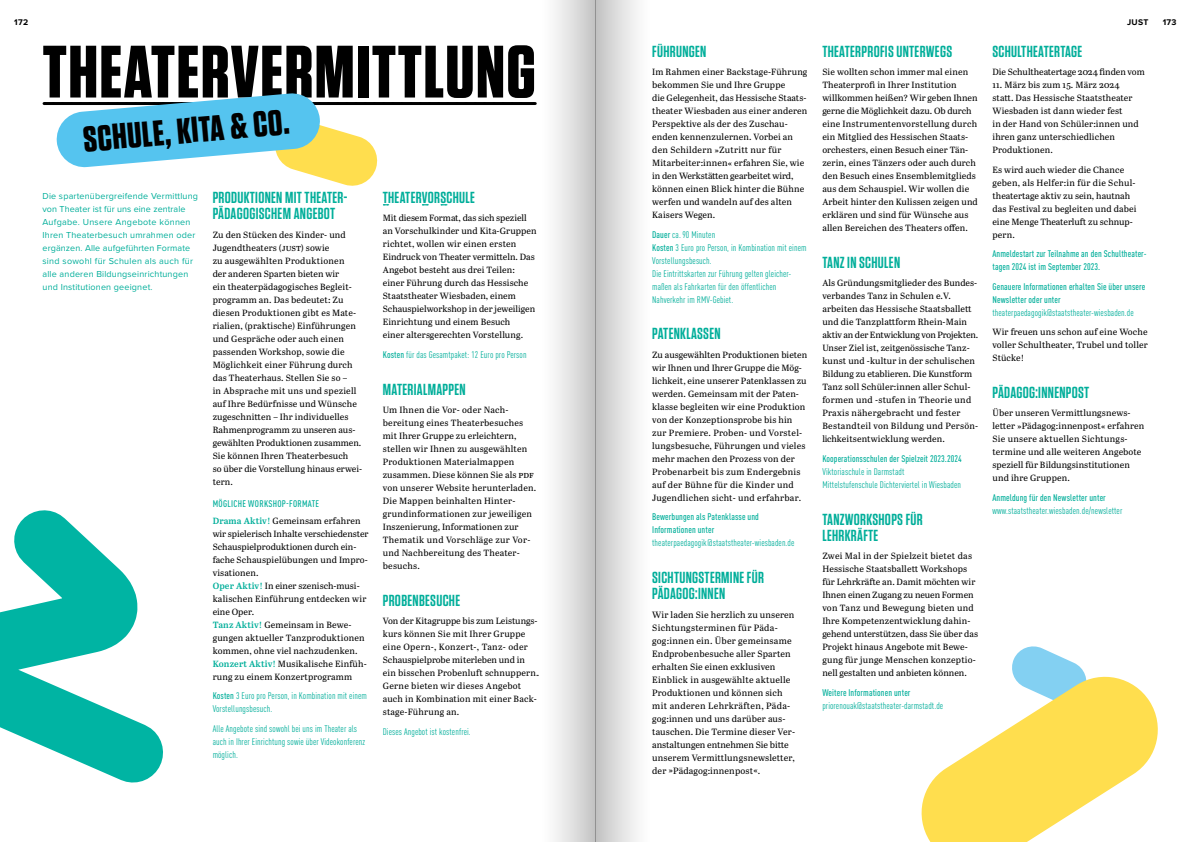
<style>
.page{position:relative;width:1191px;height:842px;background:#fff}
.page>*{position:absolute;margin:0;border:0;box-sizing:border-box;transform-origin:0 0}
.t1{font:700 74px "Tungsten";letter-spacing:.02em;color:#000}
.t2{font:700 36px "Tungsten";color:#000}
.t3{font:600 16px/16.3px "Tungsten";letter-spacing:.02em;color:#00ae9a}
.t4{font:condensed 9.5px/13px "DIN Pro";letter-spacing:.01em;color:#00ae9a}
.t5{font:500 condensed 9.5px/13px "DIN Pro";letter-spacing:.01em;color:#00ae9a}
.t6{font:500 condensed 9.5px "DIN Pro";letter-spacing:.03em;color:#00ae9a}
.t7{font:9.1px/13px "Abril Text";letter-spacing:.015em;color:#000}
.t8{font:9px/13px "Abril Text";letter-spacing:.015em;color:#000}
.t9{font:9px/13px "Proxima Nova";letter-spacing:.02em;color:#00ae9a}
.t10{font:9px "Abril Text";letter-spacing:-.005em;color:#000}
.t11{font:700 8.6px "Proxima Nova";letter-spacing:.04em;color:#000}
.s1{font-size:9.5px}
.s2{font-weight:600;color:#00ae9a}
.s3{font-weight:500}
</style>
<div class="page">
<hr style="left:44px;top:102px;width:490px;height:3px;background:#000">
<svg style="left:56px;top:93px;width:479px;height:93px"></svg>
<svg style="left:0;top:510px;width:163px;height:273px"></svg>
<svg style="left:1012px;top:646px;width:70px;height:23px"></svg>
<svg style="left:921px;top:669px;width:237px;height:173px;fill:#ffde4e"></svg>
<div style="left:595px;top:0;width:57px;height:842px;background:linear-gradient(to right,#c3c3c3,#fff)"></div>
<div style="left:539px;top:0;width:56px;height:842px;background:linear-gradient(to right,#fff,#c7c7c7)"></div>
<p class="t11" style="left:14px;top:16px;width:15px">172</p>
<p class="t11" style="left:1127px;top:16px;width:23px">JUST</p>
<p class="t11" style="left:1162px;top:16px;width:15px">173</p>
<h1 class="t1" style="left:43px;top:32px;width:495px">THEATERVERMITTLUNG</h1>
<h2 class="t2" style="left:82px;top:120px;width:208px;rotate:-5deg">SCHULE, KITA &amp; CO.</h2>
<p class="t9" style="left:43px;top:189px;width:157px">Die spartenübergreifende Vermittlung von Theater ist für uns eine zentrale Aufgabe. Unsere Angebote können Ihren Theaterbesuch umrahmen oder ergänzen. Alle aufgeführten Formate sind sowohl für Schulen als auch für alle anderen Bildungseinrichtungen und Institutionen geeignet.</p>
<h3 class="t3" style="left:213px;top:189px;width:136px">PRODUKTIONEN MIT THEATER-<br>PÄDAGOGISCHEM ANGEBOT</h3>
<p class="t8" style="left:213px;top:227px;width:151px">Zu den Stücken des Kinder- und<br>Jugendtheaters (<span class="s1">JUST</span>) sowie<br>zu ausgewählten Produktionen<br>der anderen Sparten bieten wir<br>ein theaterpädagogisches Begleit&shy;programm an. Das bedeutet: Zu diesen Produktionen gibt es Mate&shy;rialien, (praktische) Einführungen und Gespräche oder auch einen passenden Workshop, sowie die<br>Möglichkeit einer Führung durch das Theaterhaus. Stellen Sie so –<br>in Absprache mit uns und speziell auf Ihre Bedürfnisse und Wünsche zugeschnitten – Ihr individuelles<br>Rahmenprogramm zu unseren aus&shy;gewählten Produktionen zusammen.<br>Sie können Ihren Theaterbesuch<br>so über die Vorstellung hinaus erwei&shy;tern.</p>
<p class="t6" style="left:213px;top:497px;width:108px">MÖGLICHE WORKSHOP-FORMATE</p>
<p class="t8" style="left:213px;top:513px;width:157px"><span class="s2">Drama Aktiv!</span> Gemeinsam erfahren wir spielerisch Inhalte verschiedenster<br>Schauspielproduktionen durch ein&shy;fache Schauspielübungen und Impro&shy;visationen.<br><span class="s2">Oper Aktiv!</span> In einer szenisch-musi&shy;kalischen Einführung entdecken wir eine Oper.<br><span class="s2">Tanz Aktiv!</span> Gemeinsam in Bewe&shy;gungen aktueller Tanzproduktionen kommen, ohne viel nachzudenken.<br><span class="s2">Konzert Aktiv!</span> Musikalische Einfüh&shy;rung zu einem Konzertprogramm</p>
<p class="t4" style="left:213px;top:688px;width:156px"><span class="s3">Kosten</span> 3 Euro pro Person, in Kombination mit einem<br>Vorstellungsbesuch.</p>
<p class="t4" style="left:213px;top:721px;width:154px">Alle Angebote sind sowohl bei uns im Theater als auch in Ihrer Einrichtung sowie über Videokonferenz möglich.</p>
<h3 class="t3" style="left:383px;top:189px;width:94px">THEATERVORSCHULE</h3>
<p class="t8" style="left:383px;top:211px;width:155px">Mit diesem Format, das sich speziell an Vorschulkinder und Kita-Gruppen richtet, wollen wir einen ersten Eindruck von Theater vermitteln. Das Angebot besteht aus drei Teilen: einer Führung durch das Hessische Staatstheater Wiesbaden, einem Schauspielworkshop in der jeweiligen Einrichtung und einem Besuch<br>einer altersgerechten Vorstellung.</p>
<p class="t4" style="left:383px;top:347px;width:145px"><span class="s3">Kosten</span> für das Gesamtpaket: 12 Euro pro Person</p>
<h3 class="t3" style="left:383px;top:381px;width:84px">MATERIALMAPPEN</h3>
<p class="t8" style="left:383px;top:403px;width:155px">Um Ihnen die Vor- oder Nach&shy;bereitung eines Theaterbesuches mit Ihrer Gruppe zu erleichtern, stellen wir Ihnen zu ausgewählten<br>Produktionen Materialmappen zusammen. Diese können Sie als <span class="s1">PDF </span>von unserer Website herunterladen.<br>Die Mappen beinhalten Hinter&shy;grundinformationen zur jeweiligen<br>Inszenierung, Informationen zur<br>Thematik und Vorschläge zur Vor&shy;und Nachbereitung des Theater&shy;besuchs.</p>
<h3 class="t3" style="left:383px;top:592px;width:79px">PROBENBESUCHE</h3>
<p class="t8" style="left:383px;top:614px;width:157px">Von der Kitagruppe bis zum Leistungs&shy;kurs können Sie mit Ihrer Gruppe eine Opern-, Konzert-, Tanz- oder<br>Schauspielprobe miterleben und in ein bisschen Probenluft schnuppern.<br>Gerne bieten wir dieses Angebot auch in Kombination mit einer Back&shy;stage-Führung an.</p>
<p class="t4" style="left:383px;top:724px;width:89px">Dieses Angebot ist kostenfrei.</p>
<h3 class="t3" style="left:652px;top:43px;width:56px">FÜHRUNGEN</h3>
<p class="t8" style="left:652px;top:65px;width:157px">Im Rahmen einer Backstage-Führung bekommen Sie und Ihre Gruppe<br>die Gelegenheit, das Hessische Staats&shy;theater Wiesbaden aus einer anderen<br>Perspektive als der des Zuschau&shy;enden kennenzulernen. Vorbei an den Schildern »Zutritt nur für<br>Mitarbeiter:innen« erfahren Sie, wie in den Werkstätten gearbeitet wird, können einen Blick hinter die Bühne werfen und wandeln auf des alten<br>Kaisers Wegen.</p>
<p class="t4" style="left:652px;top:227px;width:156px"><span class="s3">Dauer</span> ca.90 Minuten<br><span class="s3">Kosten</span> 3 Euro pro Person, in Kombination mit einem Vorstellungsbesuch.<br>Die Eintrittskarten zur Führung gelten gleicher&shy;maßen als Fahrkarten für den öffentlichen Nahverkehr im RMV-Gebiet.</p>
<h3 class="t3" style="left:652px;top:326px;width:70px">PATENKLASSEN</h3>
<p class="t8" style="left:652px;top:348px;width:157px">Zu ausgewählten Produktionen bieten wir Ihnen und Ihrer Gruppe die Mög&shy;lichkeit, eine unserer Patenklassen zu werden. Gemeinsam mit der Paten&shy;klasse begleiten wir eine Produktion von der Konzeptionsprobe bis hin zur Premiere. Proben- und Vorstel&shy;lungsbesuche, Führungen und vieles mehr machen den Prozess von der Probenarbeit bis zum Endergebnis auf der Bühne für die Kinder und Jugendlichen sicht- und erfahrbar.</p>
<p class="t5" style="left:652px;top:510px;width:108px">Bewerbungen als Patenklasse und<br>Informationen unter</p>
<p class="t4" style="left:652px;top:536px;width:144px">theaterpaedagogik@staatstheater-wiesbaden.de</p>
<h3 class="t3" style="left:652px;top:570px;width:113px">SICHTUNGSTERMINE FÜR<br>PÄDAGOG:INNEN</h3>
<p class="t7" style="left:652px;top:608px;width:144px">Wir laden Sie herzlich zu unseren<br>Sichtungsterminen für Päda&shy;gog:innen ein. Über gemeinsame<br>Endprobenbesuche aller Sparten erhalten Sie einen exklusiven<br>Einblick in ausgewählte aktuelle<br>Produktionen und können sich mit anderen Lehrkräften, Päda&shy;gog:innen und uns darüber aus&shy;tauschen. Die Termine dieser Ver&shy;anstaltungen entnehmen Sie bitte unserem Vermittlungsnewsletter, der »Pädagog:innenpost«.</p>
<h3 class="t3" style="left:822px;top:43px;width:131px">THEATERPROFIS UNTERWEGS</h3>
<p class="t8" style="left:822px;top:65px;width:157px">Sie wollten schon immer mal einen Theaterprofi in Ihrer Institution willkommen heißen? Wir geben Ihnen gerne die Möglichkeit dazu. Ob durch eine Instrumentenvorstellung durch ein Mitglied des Hessischen Staats&shy;orchesters, einen Besuch einer Tän&shy;zerin, eines Tänzers oder auch durch den Besuch eines Ensemblemitglieds aus dem Schauspiel. Wir wollen die Arbeit hinter den Kulissen zeigen und erklären und sind für Wünsche aus allen Bereichen des Theaters offen.</p>
<h3 class="t3" style="left:822px;top:254px;width:79px">TANZ IN SCHULEN</h3>
<p class="t8" style="left:822px;top:276px;width:157px">Als Gründungsmitglieder des Bundes&shy;verbandes Tanz in Schulen e. V. arbeiten das Hessische Staatsballett und die Tanzplattform Rhein-Main aktiv an der Entwicklung von Projekten.<br>Unser Ziel ist, zeitgenössische Tanz&shy;kunst und -kultur in der schulischen Bildung zu etablieren. Die Kunstform Tanz soll Schüler:innen aller Schul&shy;formen und -stufen in Theorie und Praxis nähergebracht und fester Bestandteil von Bildung und Persön&shy;lichkeitsentwicklung werden.</p>
<p class="t5" style="left:822px;top:451px;width:141px">Kooperationsschulen der Spielzeit 2023.2024</p>
<p class="t4" style="left:822px;top:464px;width:140px">Viktoriaschule in Darmstadt<br>Mittelstufenschule Dichterviertel in Wiesbaden</p>
<h3 class="t3" style="left:822px;top:511px;width:102px">TANZWORKSHOPS FÜR<br>LEHRKRÄFTE</h3>
<p class="t8" style="left:822px;top:549px;width:157px">Zwei Mal in der Spielzeit bietet das Hessische Staatsballett Workshops für Lehrkräfte an. Damit möchten wir Ihnen einen Zugang zu neuen Formen von Tanz und Bewegung bieten und Ihre Kompetenzentwicklung dahin&shy;gehend unterstützen, dass Sie über das Projekt hinaus Angebote mit Bewe&shy;gung für junge Menschen konzeptio&shy;nell gestalten und anbieten können.</p>
<p class="t5" style="left:822px;top:685px;width:90px">Weitere Informationen unter</p>
<p class="t4" style="left:822px;top:698px;width:122px">priorenouak@staatstheater-darmstadt.de</p>
<h3 class="t3" style="left:992px;top:43px;width:91px">SCHULTHEATERTAGE</h3>
<p class="t10" style="left:992px;top:65px;width:154px">Die Schultheatertage 2024 finden vom</p>
<p class="t8" style="left:992px;top:78px;width:148px">11. März bis zum 15. März 2024 statt. Das Hessische Staatstheater<br>Wiesbaden ist dann wieder fest<br>in der Hand von Schüler:innen und ihren ganz unterschiedlichen<br>Produktionen.</p>
<p class="t8" style="left:992px;top:162px;width:145px">Es wird auch wieder die Chance geben, als Helfer:in für die Schul&shy;theatertage aktiv zu sein, hautnah das Festival zu begleiten und dabei eine Menge Theaterluft zu schnup&shy;pern.</p>
<p class="t5" style="left:992px;top:246px;width:155px">Anmeldestart zur Teilnahme an den Schultheater&shy;tagen 2024 ist im September 2023.</p>
<p class="t5" style="left:992px;top:279px;width:154px">Genauere Informationen erhalten Sie über unsere<br>Newsletter oder unter</p>
<p class="t4" style="left:992px;top:305px;width:143px">theaterpaedagogik@staatstheater-wiesbaden.de</p>
<p class="t8" style="left:992px;top:325px;width:157px;text-align:justify">Wir freuen uns schon auf eine Woche voller Schultheater, Trubel und toller Stücke!</p>
<h3 class="t3" style="left:992px;top:384px;width:98px">PÄDAGOG:INNENPOST</h3>
<p class="t8" style="left:992px;top:406px;width:153px">Über unseren Vermittlungsnews&shy;letter »Pädagog:innenpost« erfahren<br>Sie unsere aktuellen Sichtungs&shy;termine und alle weiteren Angebote speziell für Bildungsinstitutionen und ihre Gruppen.</p>
<p class="t5" style="left:992px;top:490px;width:115px">Anmeldung für den Newsletter unter</p>
<p class="t4" style="left:992px;top:503px;width:131px">www.staatstheater.wiesbaden.de/newsletter</p>
</div>
